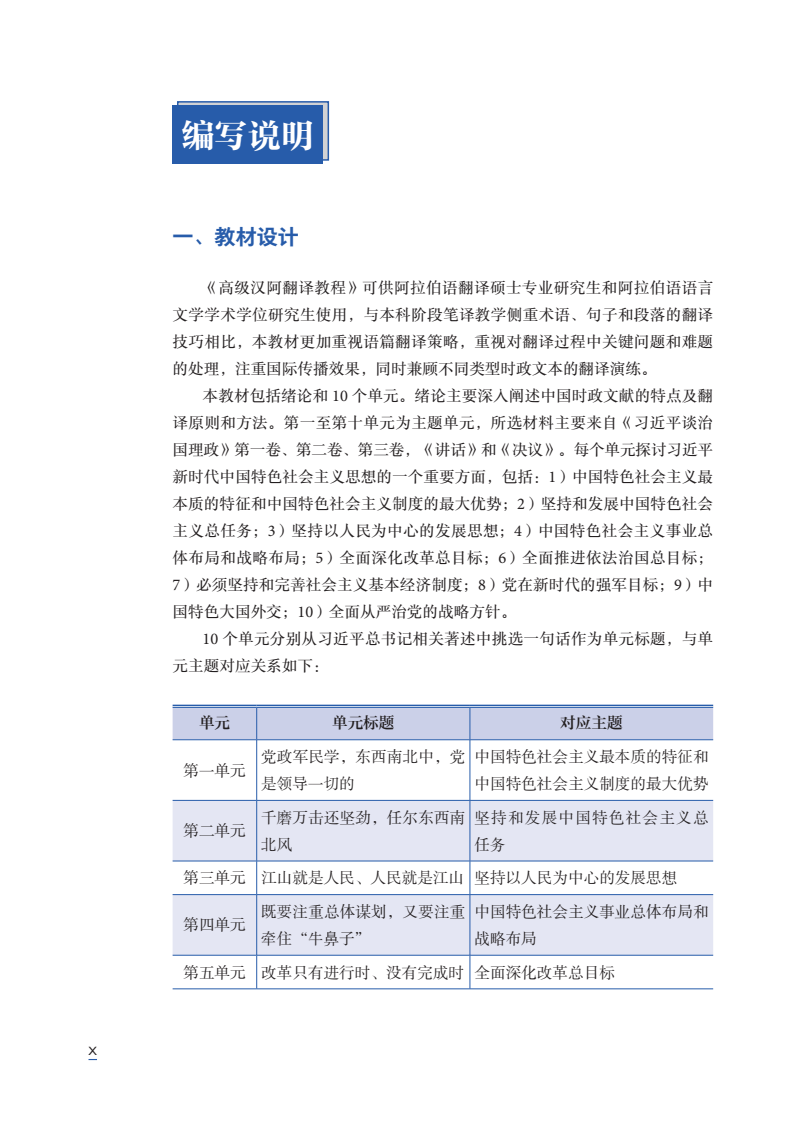
<style>
.page{position:relative;width:805px;height:1123px;background:#fff}
.page>*{position:absolute;margin:0;border:0;box-sizing:border-box;transform-origin:0 0}
.t1{font:33px "FZCYSK GBK1 0";color:#fff}
.t2{font:21px "FZYOUHS 512 B GB1 0";color:#275caa}
.t3{font:15.6px/27px "FZXSSJW GB1 0";letter-spacing:.005em;color:#231f20;text-align:justify}
.t4{font:15.6px/27px "FZSSK GBK1 0";color:#231f20}
.t5{font:15.6px/27px "FZSSK GBK1 0";letter-spacing:.075em;color:#231f20}
.t6{font:15.6px "FZZYSK GBK1 0";color:#231f20}
.t7{font:12px "Gill Sans";color:#231f20}
.s1{font-family:"Minion Pro";font-size:16.35px}
</style>
<div class="page">
<div style="left:172px;top:708px;width:540px;height:31px;background:#cbd0e8"></div>
<svg style="left:172px;top:740px;width:540px;height:248px"></svg>
<svg style="left:172px;top:801px;width:540px;height:154px;fill:#e4e6f3"></svg>
<hr style="left:256px;top:707px;width:1px;height:32px;background:#275caa">
<hr style="left:469px;top:707px;width:1px;height:32px;background:#275caa">
<hr style="left:172px;top:739px;width:84px;height:1px;background:#275caa">
<hr style="left:256px;top:739px;width:213px;height:1px;background:#275caa">
<hr style="left:256px;top:740px;width:1px;height:60px;background:#275caa">
<hr style="left:469px;top:739px;width:243px;height:1px;background:#275caa">
<hr style="left:469px;top:740px;width:1px;height:60px;background:#275caa">
<hr style="left:172px;top:800px;width:84px;height:1px;background:#275caa">
<hr style="left:256px;top:800px;width:213px;height:1px;background:#275caa">
<hr style="left:256px;top:800px;width:1px;height:61px;background:#275caa">
<hr style="left:469px;top:800px;width:243px;height:1px;background:#275caa">
<hr style="left:469px;top:800px;width:1px;height:61px;background:#275caa">
<hr style="left:172px;top:860px;width:84px;height:1px;background:#275caa">
<hr style="left:256px;top:860px;width:213px;height:1px;background:#275caa">
<hr style="left:256px;top:861px;width:1px;height:33px;background:#275caa">
<hr style="left:469px;top:860px;width:243px;height:1px;background:#275caa">
<hr style="left:469px;top:861px;width:1px;height:33px;background:#275caa">
<hr style="left:172px;top:894px;width:84px;height:1px;background:#275caa">
<hr style="left:256px;top:894px;width:213px;height:1px;background:#275caa">
<hr style="left:256px;top:895px;width:1px;height:60px;background:#275caa">
<hr style="left:469px;top:894px;width:243px;height:1px;background:#275caa">
<hr style="left:469px;top:895px;width:1px;height:60px;background:#275caa">
<hr style="left:172px;top:955px;width:84px;height:1px;background:#275caa">
<hr style="left:256px;top:955px;width:213px;height:1px;background:#275caa">
<hr style="left:256px;top:955px;width:1px;height:33px;background:#275caa">
<hr style="left:469px;top:955px;width:243px;height:1px;background:#275caa">
<hr style="left:469px;top:955px;width:1px;height:33px;background:#275caa">
<hr style="left:172px;top:988px;width:84px;height:1px;background:#275caa">
<hr style="left:256px;top:988px;width:213px;height:1px;background:#275caa">
<hr style="left:469px;top:988px;width:243px;height:1px;background:#275caa">
<hr style="left:172px;top:704px;width:84px;height:2px;background:#275caa">
<hr style="left:172px;top:707px;width:84px;height:1px;background:#275caa">
<hr style="left:256px;top:704px;width:213px;height:2px;background:#275caa">
<hr style="left:256px;top:707px;width:213px;height:1px;background:#275caa">
<hr style="left:469px;top:704px;width:243px;height:2px;background:#275caa">
<hr style="left:469px;top:707px;width:243px;height:1px;background:#275caa">
<svg style="left:177px;top:101px;width:152px;height:60px"></svg>
<div style="left:172px;top:106px;width:151px;height:58px;background:#275caa"></div>
<p class="t7" style="left:88px;top:1044px;width:10px">X</p>
<p class="t1" style="left:181px;top:116px;width:133px">编写说明</p>
<p class="t2" style="left:172px;top:225px;width:127px">一、教材设计</p>
<p class="t3" style="left:172px;top:274px;width:542px;text-indent:30px">《高级汉阿翻译教程》可供阿拉伯语翻译硕士专业研究生和阿拉伯语语言文学学术学位研究生使用，与本科阶段笔译教学侧重术语、句子和段落的翻译技巧相比，本教材更加重视语篇翻译策略，重视对翻译过程中关键问题和难题的处理，注重国际传播效果，同时兼顾不同类型时政文本的翻译演练。</p>
<p class="t3" style="left:172px;top:382px;width:542px;text-indent:30px">本教材包括绪论和 <span class="s1">10</span> 个单元。绪论主要深入阐述中国时政文献的特点及翻译原则和方法。第一至第十单元为主题单元，所选材料主要来自《习近平谈治国理政》第一卷、第二卷、第三卷，《讲话》和《决议》。每个单元探讨习近平新时代中国特色社会主义思想的一个重要方面，包括：<span class="s1">1</span>）中国特色社会主义最本质的特征和中国特色社会主义制度的最大优势；<span class="s1">2</span>）坚持和发展中国特色社会主义总任务；<span class="s1">3</span>）坚持以人民为中心的发展思想；<span class="s1">4</span>）中国特色社会主义事业总体布局和战略布局；<span class="s1">5</span>）全面深化改革总目标；<span class="s1">6</span>）全面推进依法治国总目标；<span class="s1">7</span>）必须坚持和完善社会主义基本经济制度；<span class="s1">8</span>）党在新时代的强军目标；<span class="s1">9</span>）中国特色大国外交；<span class="s1">10</span>）全面从严治党的战略方针。</p>
<p class="t3" style="left:172px;top:625px;width:542px;text-indent:30px"><span class="s1">10</span> 个单元分别从习近平总书记相关著述中挑选一句话作为单元标题，与单元主题对应关系如下：</p>
<p class="t6" style="left:199px;top:713px;width:33px">单元</p>
<p class="t6" style="left:332px;top:713px;width:64px">单元标题</p>
<p class="t6" style="left:560px;top:713px;width:64px">对应主题</p>
<p class="t4" style="left:183px;top:757px;width:64px">第一单元</p>
<p class="t4" style="left:261px;top:743px;width:206px">党政军民学，东西南北中，党是领导一切的</p>
<p class="t4" style="left:474px;top:743px;width:235px">中国特色社会主义最本质的特征和</p>
<p class="t4" style="left:474px;top:770px;width:235px">中国特色社会主义制度的最大优势</p>
<p class="t4" style="left:183px;top:817px;width:64px">第二单元</p>
<p class="t4" style="left:261px;top:804px;width:206px">千磨万击还坚劲，任尔东西南北风</p>
<p class="t5" style="left:474px;top:804px;width:236px">坚持和发展中国特色社会主义总任务</p>
<p class="t4" style="left:183px;top:864px;width:64px">第三单元</p>
<p class="t4" style="left:261px;top:864px;width:204px">江山就是人民、人民就是江山</p>
<p class="t4" style="left:474px;top:864px;width:204px">坚持以人民为中心的发展思想</p>
<p class="t4" style="left:183px;top:911px;width:64px">第四单元</p>
<p class="t4" style="left:261px;top:898px;width:206px">既要注重总体谋划，又要注重牵住“牛鼻子”</p>
<p class="t4" style="left:474px;top:898px;width:235px">中国特色社会主义事业总体布局和战略布局</p>
<p class="t4" style="left:183px;top:959px;width:64px">第五单元</p>
<p class="t4" style="left:261px;top:959px;width:204px">改革只有进行时、没有完成时</p>
<p class="t4" style="left:474px;top:959px;width:142px">全面深化改革总目标</p>
</div>
